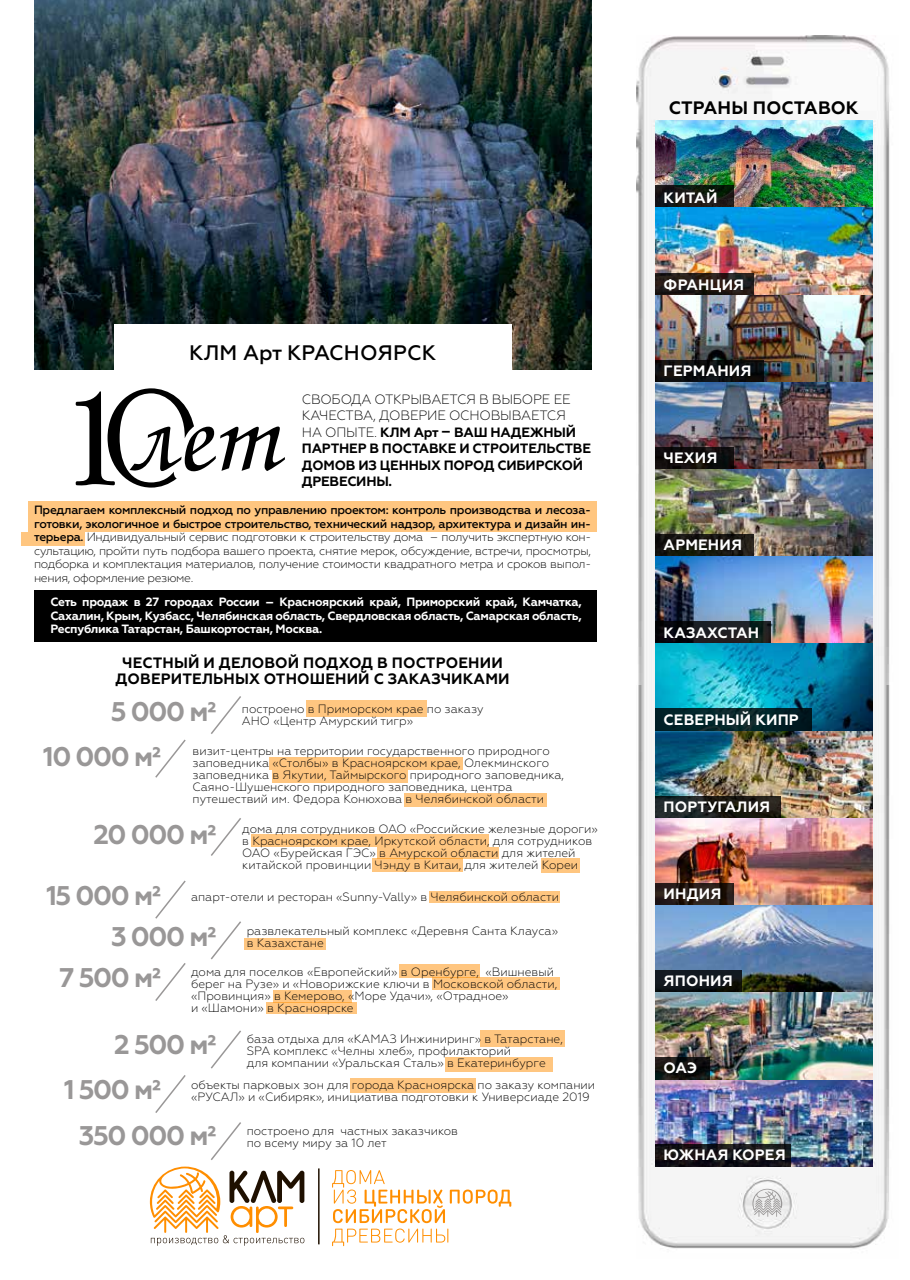
<style>
.page{position:relative;width:910px;height:1280px;background:#fff}
.page>*{position:absolute;margin:0;border:0;box-sizing:border-box;transform-origin:0 0}
.t1{font:700 27px "Geometria";letter-spacing:-.05em;color:#999797}
.t2{font:500 21px "Geometria";letter-spacing:.01em;color:#000}
.t3{font:700 18px "Geometria";letter-spacing:.01em;color:#000}
.t4{font:700 15px "Geometria";letter-spacing:.01em;color:#fff}
.t5{font:700 15px/16.5px "Geometria";letter-spacing:.01em;color:#000;text-align:center}
.t6{font:700 13.5px/16.5px "Geometria";letter-spacing:-.015em;color:#000}
.t7{font:300 12px/12px "Geometria";color:#000}
.t8{font:700 12px/13.5px "Geometria";letter-spacing:-.025em;color:#fff;text-align:justify}
.s1{font-weight:300}
.s2{font-weight:500}
</style>
<div class="page">
<div style="left:480px;top:1030px;width:85px;height:17px;background:#ffc680"></div>
<div style="left:446px;top:1057px;width:107px;height:15px;background:#ffc680"></div>
<div style="left:350px;top:1078px;width:125px;height:15px;background:#ffc680"></div>
<div style="left:400px;top:964px;width:80px;height:14px;background:#ffc680"></div>
<div style="left:433px;top:978px;width:127px;height:12px;background:#ffc680"></div>
<div style="left:273px;top:990px;width:79px;height:13px;background:#ffc680"></div>
<div style="left:266px;top:1003px;width:91px;height:11px;background:#ffc680"></div>
<div style="left:430px;top:891px;width:130px;height:12px;background:#ffc680"></div>
<div style="left:244px;top:938px;width:81px;height:12px;background:#ffc680"></div>
<div style="left:252px;top:834px;width:237px;height:13px;background:#ffc680"></div>
<div style="left:372px;top:858px;width:91px;height:14px;background:#ffc680"></div>
<div style="left:541px;top:858px;width:39px;height:15px;background:#ffc680"></div>
<div style="left:377px;top:847px;width:122px;height:11px;background:#ffc680"></div>
<div style="left:404px;top:793px;width:142px;height:14px;background:#ffc680"></div>
<div style="left:270px;top:758px;width:193px;height:12px;background:#ffc680"></div>
<div style="left:272px;top:770px;width:136px;height:13px;background:#ffc680"></div>
<div style="left:306px;top:700px;width:120px;height:16px;background:#ffc680"></div>
<div style="left:21px;top:532px;width:64px;height:13px;background:#ffc680"></div>
<div style="left:28px;top:502px;width:568px;height:30px;background:#ffc680"></div>
<svg style="left:332px;top:1170px;width:179px;height:76px"></svg>
<hr style="left:318px;top:1168px;width:2px;height:76px;background:#1f1000">
<img style="left:636px;top:35px;width:254px;height:1214px">
<img style="left:655px;top:121px;width:217px;height:1045px">
<img style="left:34px;top:0;width:557px;height:370px">
<svg style="left:655px;top:186px;width:78px;height:22px;background:#151e1d"></svg>
<svg style="left:655px;top:273px;width:99px;height:22px;background:#241a16"></svg>
<svg style="left:655px;top:360px;width:109px;height:22px;background:#0c0d0f"></svg>
<div style="left:655px;top:447px;width:78px;height:22px;background:#0f0c0c"></div>
<svg style="left:655px;top:534px;width:99px;height:23px;background:#181a18"></svg>
<svg style="left:655px;top:622px;width:116px;height:22px;background:#131c21"></svg>
<svg style="left:655px;top:709px;width:156px;height:22px;background:#042227"></svg>
<svg style="left:655px;top:796px;width:126px;height:22px;background:#1d1f1b"></svg>
<svg style="left:655px;top:883px;width:78px;height:22px;background:#261b15"></svg>
<svg style="left:655px;top:970px;width:87px;height:22px;background:#10151a"></svg>
<svg style="left:655px;top:1057px;width:54px;height:22px"></svg>
<div style="left:114px;top:325px;width:397px;height:63px;background:#fff"></div>
<svg style="left:752px;top:1189px;width:30px;height:28px"></svg>
<svg style="left:76px;top:388px;width:209px;height:100px"></svg>
<svg style="left:211px;top:696px;width:30px;height:38px"></svg>
<svg style="left:155px;top:739px;width:31px;height:39px"></svg>
<svg style="left:211px;top:818px;width:30px;height:38px"></svg>
<svg style="left:210px;top:921px;width:31px;height:39px"></svg>
<svg style="left:155px;top:880px;width:31px;height:39px"></svg>
<svg style="left:155px;top:963px;width:31px;height:38px"></svg>
<svg style="left:150px;top:1030px;width:154px;height:216px"></svg>
<svg style="left:655px;top:1144px;width:136px;height:22px;background:#171518"></svg>
<div style="left:34px;top:590px;width:562px;height:52px;background:#000"></div>
<h2 class="t2" style="left:189px;top:340px;width:248px">КЛМ Арт КРАСНОЯРСК</h2>
<p class="t6" style="left:302px;top:391px;width:291px"><span class="s1">СВОБОДА ОТКРЫВАЕТСЯ В ВЫБОРЕ ЕЕ<br>КАЧЕСТВА, ДОВЕРИЕ ОСНОВЫВАЕТСЯ<br>НА ОПЫТЕ.</span> КЛМ Арт – ВАШ НАДЕЖНЫЙ<br>ПАРТНЕР В ПОСТАВКЕ И СТРОИТЕЛЬСТВЕ<br>ДОМОВ ИЗ ЦЕННЫХ ПОРОД СИБИРСКОЙ<br>ДРЕВЕСИНЫ.</p>
<p class="t7" style="left:34px;top:503px;width:559px;line-height:13.5px;text-align:justify"><span class="s2">Предлагаем комплексный подход по управлению проектом: контроль производства и лесоза&shy;готовки, экологичное и быстрое строительство, технический надзор, архитектура и дизайн ин&shy;терьера.</span> Индивидуальный сервис подготовки к строительству дома – получить экспертную кон&shy;сультацию, пройти путь подбора вашего проекта, снятие мерок, обсуждение, встречи, просмотры, подборка и комплектация материалов, получение стоимости квадратного метра и сроков выпол&shy;нения, оформление резюме.</p>
<p class="t8" style="left:50px;top:595px;width:533px">Сеть продаж в 27 городах России – Красноярский край, Приморский край, Камчатка, Сахалин, Крым, Кузбасс, Челябинская область, Свердловская область, Самарская область, Республика Татарстан, Башкортостан, Москва.</p>
<p class="t5" style="left:115px;top:654px;width:396px">ЧЕСТНЫЙ И ДЕЛОВОЙ ПОДХОД В ПОСТРОЕНИИ<br>ДОВЕРИТЕЛЬНЫХ ОТНОШЕНИЙ С ЗАКАЗЧИКАМИ</p>
<h1 class="t1" style="left:111px;top:696px;width:108px">5 000 м²</h1>
<p class="t7" style="left:242px;top:702px;width:243px">построено в Приморском крае по заказу<br>АНО «Центр Амурский тигр»</p>
<h1 class="t1" style="left:43px;top:741px;width:120px">10 000 м²</h1>
<p class="t7" style="left:193px;top:744px;width:373px">визит-центры на территории государственного природного заповедника «Столбы» в Красноярском крае, Олекминского заповедника в Якутии, Таймырского природного заповедника, Саяно-Шушенского природного заповедника, центра путешествий им. Федора Конюхова в Челябинской области</p>
<h1 class="t1" style="left:93px;top:819px;width:125px">20 000 м²</h1>
<p class="t7" style="left:242px;top:822px;width:357px">дома для сотрудников ОАО «Российские железные дороги» в Красноярском крае, Иркутской области, для сотрудников ОАО «Бурейская ГЭС» в Амурской области для жителей китайской провинции Чэнду в Китаи, для жителей Кореи</p>
<h1 class="t1" style="left:46px;top:879px;width:117px">15 000 м²</h1>
<p class="t7" style="left:191px;top:890px;width:370px">апарт-отели и ресторан «Sunny-Vally» в Челябинской области</p>
<h1 class="t1" style="left:111px;top:920px;width:107px">3 000 м²</h1>
<p class="t7" style="left:247px;top:925px;width:313px">развлекательный комплекс «Деревня Санта Клауса» в Казахстане</p>
<h1 class="t1" style="left:59px;top:962px;width:104px">7 500 м²</h1>
<p class="t7" style="left:191px;top:965px;width:368px">дома для поселков «Европейский» в Оренбурге, «Вишневый берег на Рузе» и «Новорижские ключи в Московской области, «Провинция» в Кемерово, «Море Удачи», «Отрадное»<br>и «Шамони» в Красноярске</p>
<h1 class="t1" style="left:114px;top:1028px;width:104px">2 500 м²</h1>
<p class="t7" style="left:247px;top:1033px;width:318px">база отдыха для «КАМАЗ Инжиниринг» в Татарстане,<br>SPA комплекс «Челны хлеб», профилакторий<br>для компании «Уральская Сталь» в Екатеринбурге</p>
<h1 class="t1" style="left:64px;top:1074px;width:99px">1 500 м²</h1>
<p class="t7" style="left:191px;top:1078px;width:406px">объекты парковых зон для города Красноярска по заказу компании «РУСАЛ» и «Сибиряк», инициатива подготовки к Универсиаде 2019</p>
<h1 class="t1" style="left:79px;top:1120px;width:139px">350 000 м²</h1>
<p class="t7" style="left:247px;top:1125px;width:213px">построено для частных заказчиков по всему миру за 10 лет</p>
<h3 class="t3" style="left:669px;top:97px;width:191px">СТРАНЫ ПОСТАВОК</h3>
<p class="t4" style="left:664px;top:189px;width:55px">КИТАЙ</p>
<p class="t4" style="left:664px;top:276px;width:82px">ФРАНЦИЯ</p>
<p class="t4" style="left:664px;top:362px;width:89px">ГЕРМАНИЯ</p>
<p class="t4" style="left:664px;top:449px;width:55px">ЧЕХИЯ</p>
<p class="t4" style="left:664px;top:536px;width:80px">АРМЕНИЯ</p>
<p class="t4" style="left:664px;top:623px;width:97px">КАЗАХСТАН</p>
<p class="t4" style="left:664px;top:710px;width:137px">СЕВЕРНЫЙ КИПР</p>
<p class="t4" style="left:664px;top:798px;width:108px">ПОРТУГАЛИЯ</p>
<p class="t4" style="left:664px;top:885px;width:59px">ИНДИЯ</p>
<p class="t4" style="left:664px;top:972px;width:71px">ЯПОНИЯ</p>
<p class="t4" style="left:664px;top:1059px;width:35px">ОАЭ</p>
<p class="t4" style="left:664px;top:1146px;width:124px">ЮЖНАЯ КОРЕЯ</p>
</div>
